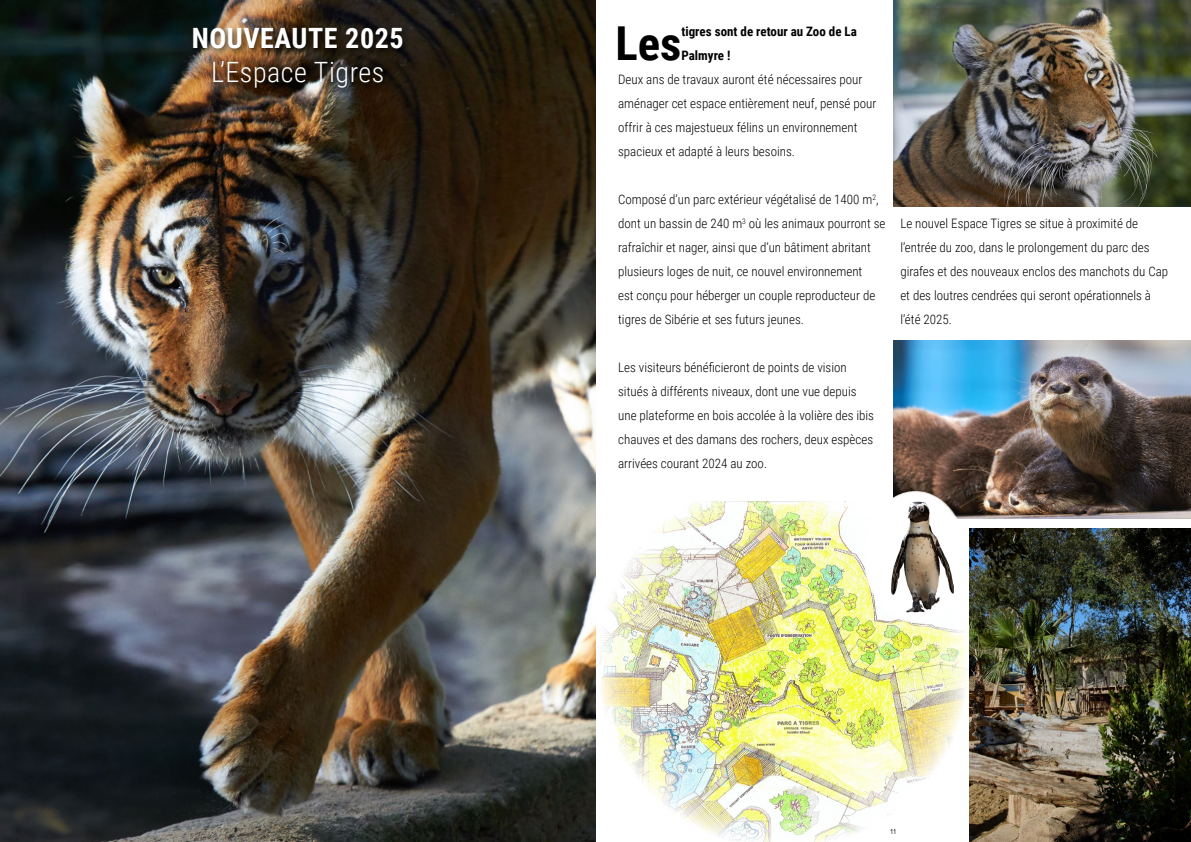
<style>
.page{position:relative;width:1191px;height:842px;background:#fff}
.page>*{position:absolute;margin:0;border:0;box-sizing:border-box;transform-origin:0 0}
.t1{font:700 46.8px "Roboto Condensed";color:#000}
.t2{font:300 28px "Roboto Condensed";letter-spacing:.02em;color:#fff}
.t3{font:700 28px "Roboto Condensed";letter-spacing:.02em;color:#fff}
.t4{font:300 13px/24px "Roboto Condensed";color:#000}
.t5{font:700 13px/24px "Roboto Condensed";color:#000}
.t6{font:7px "Arial Narrow";color:#000}
</style>
<div class="page">
<img style="left:595px;top:501px;width:373px;height:341px">
<img style="left:893px;top:0;width:298px;height:207px">
<img style="left:893px;top:340px;width:298px;height:179px">
<img style="left:0;top:0;width:595px;height:842px">
<img style="left:969px;top:528px;width:222px;height:314px">
<div style="left:864px;top:491px;width:103px;height:132px;background:#fff;border-radius:50%"></div>
<img style="left:891px;top:502px;width:63px;height:110px">
<div style="left:190px;top:25px;width:220px;height:32px;background:#000;opacity:.75"></div>
<img style="left:209px;top:59px;width:181px;height:37px">
<h2 class="t3" style="left:192px;top:19px;width:213px">NOUVEAUTE 2025</h2>
<h2 class="t2" style="left:211px;top:53px;width:175px">L’Espace Tigres</h2>
<h1 class="t1" style="left:615px;top:11px;width:67px">Les</h1>
<p class="t5" style="left:681px;top:19px;width:177px">tigres sont de retour au Zoo de La<br>Palmyre !</p>
<p class="t4" style="left:618px;top:67px;width:260px">Deux ans de travaux auront été nécessaires pour aménager cet espace entièrement neuf, pensé pour offrir à ces majestueux félins un environnement spacieux et adapté à leurs besoins.</p>
<p class="t4" style="left:618px;top:187px;width:269px">Composé d’un parc extérieur végétalisé de 1400 m<sup>2</sup>, dont un bassin de 240 m<sup>3</sup> où les animaux pourront se rafraîchir et nager, ainsi que d’un bâtiment abritant plusieurs loges de nuit, ce nouvel environnement<br>est conçu pour héberger un couple reproducteur de tigres de Sibérie et ses futurs jeunes.</p>
<p class="t4" style="left:618px;top:355px;width:257px">Les visiteurs bénéficieront de points de vision situés à différents niveaux, dont une vue depuis une plateforme en bois accolée à la volière des ibis chauves et des damans des rochers, deux espèces arrivées courant 2024 au zoo.</p>
<p class="t4" style="left:900px;top:211px;width:269px">Le nouvel Espace Tigres se situe à proximité de l’entrée du zoo, dans le prolongement du parc des girafes et des nouveaux enclos des manchots du Cap et des loutres cendrées qui seront opérationnels à l’été 2025.</p>
<p class="t6" style="left:890px;top:826px;width:7px">11</p>
</div>
